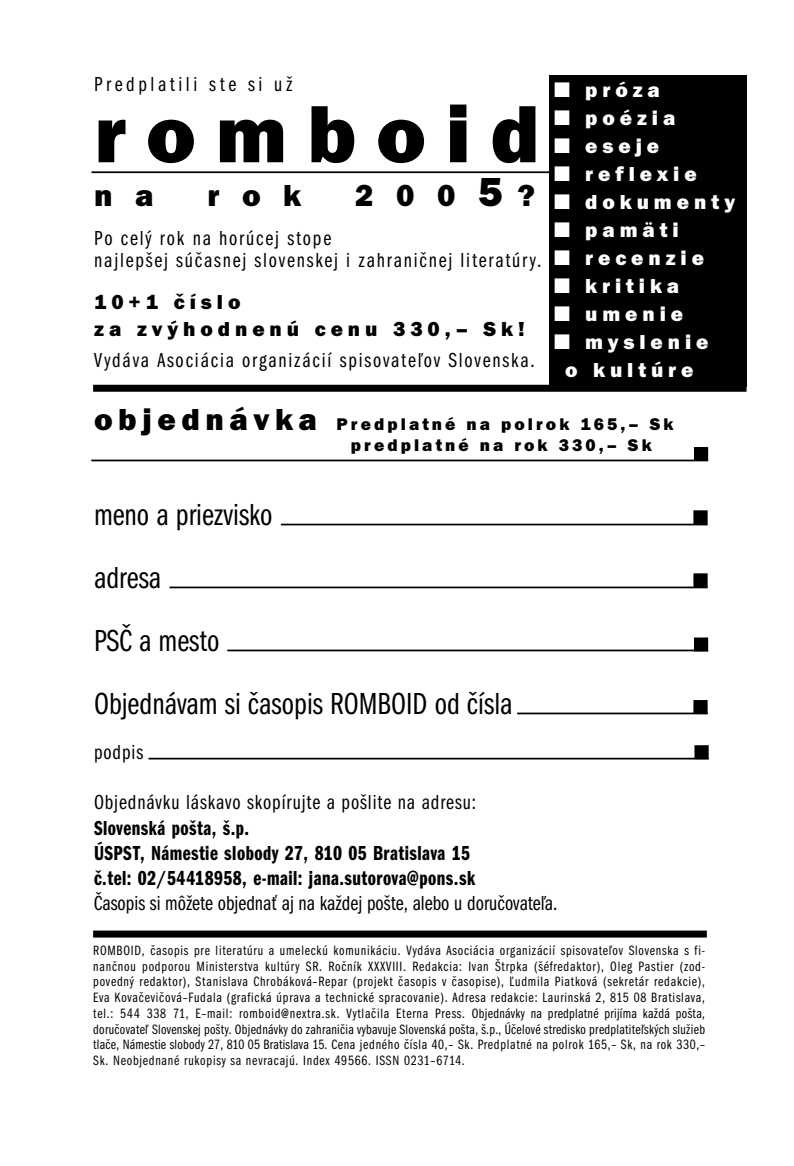
<style>
.page{position:relative;width:794px;height:1166px;background:#fff}
.page>*{position:absolute;margin:0;border:0;box-sizing:border-box;transform-origin:0 0}
.t1{font:84px "Franklin Got Itc TEE Heav";letter-spacing:.235em;color:#000}
.t2{font:31.5px/63px "Franklin Got Itc TEE Book Comp";color:#000}
.t3{font:31.5px "Franklin Got Itc TEE Heav";letter-spacing:.715em;color:#000}
.t4{font:21px/22.8px "Franklin Got Itc TEE Book Comp";letter-spacing:.085em;color:#000}
.t5{font:21px/25.2px "Franklin Got Itc TEE Demi Comp";letter-spacing:.02em;color:#000}
.t6{font:21px/28px "Franklin Got Itc TEE Heav";letter-spacing:.235em;color:#fff;text-align:center}
.t7{font:21px "Franklin Got Itc TEE Book Comp";color:#000}
.t8{font:21px "Franklin Got Itc TEE Book Comp";letter-spacing:.04em;color:#000}
.t9{font:21px/26.2px "Franklin Got Itc TEE Heav";letter-spacing:.235em;color:#000}
.t10{font:21px "Franklin Got Itc TEE Book Comp";letter-spacing:.17em;color:#000}
.t11{font:17.5px/21px "Franklin Got Itc TEE Heav";letter-spacing:.175em;color:#000}
.t12{font:14px/15.8px "Franklin Got Itc TEE Book Comp";letter-spacing:.055em;color:#000;text-align:justify}
.s1{font-size:42px}
.s2{font-size:31.5px}
</style>
<div class="page">
<div style="left:549px;top:76px;width:197px;height:311px;background:#000"></div>
<hr style="left:91px;top:171px;width:462px;height:2px;background:#000">
<hr style="left:91px;top:460px;width:617px;height:1px;background:#000">
<div style="left:93px;top:385px;width:653px;height:7px;background:#000"></div>
<div style="left:93px;top:930px;width:614px;height:7px;background:#000"></div>
<hr style="left:281px;top:524px;width:426px;height:1px;background:#000">
<hr style="left:169px;top:586px;width:538px;height:2px;background:#000">
<hr style="left:227px;top:649px;width:481px;height:2px;background:#000">
<hr style="left:148px;top:758px;width:560px;height:1px;background:#000">
<hr style="left:517px;top:712px;width:190px;height:2px;background:#000">
<div style="left:693px;top:510px;width:14px;height:14px;background:#000"></div>
<div style="left:693px;top:573px;width:14px;height:14px;background:#000"></div>
<div style="left:694px;top:637px;width:14px;height:14px;background:#000"></div>
<div style="left:694px;top:447px;width:14px;height:14px;background:#000"></div>
<div style="left:693px;top:700px;width:14px;height:14px;background:#000"></div>
<div style="left:694px;top:745px;width:14px;height:14px;background:#000"></div>
<h3 class="t10" style="left:94px;top:71px;width:200px">Predplatili ste si už</h3>
<h1 class="t1" style="left:94px;top:84px;width:447px">romboid</h1>
<h2 class="t3" style="left:94px;top:177px;width:61px">n a</h2>
<h2 class="t3" style="left:207px;top:177px;width:95px">rok</h2>
<h2 class="t3" style="left:355px;top:177px;width:181px">200<span class="s1">5</span>?</h2>
<h3 class="t4" style="left:94px;top:226px;width:449px">Po celý rok na horúcej stope<br>najlepšej súčasnej slovenskej i zahraničnej literatúry.</h3>
<h3 class="t9" style="left:94px;top:289px;width:432px">10+1 číslo<br>za zvýhodnenú cenu 330,– Sk!</h3>
<h3 class="t4" style="left:94px;top:348px;width:442px">Vydáva Asociácia organizácií spisovateľov Slovenska.</h3>
<h3 class="t6" style="left:554px;top:76px;width:107px">■ próza</h3>
<h3 class="t6" style="left:554px;top:104px;width:123px">■ poézia</h3>
<h3 class="t6" style="left:554px;top:132px;width:106px">■ eseje</h3>
<h3 class="t6" style="left:554px;top:160px;width:144px">■ reflexie</h3>
<h3 class="t6" style="left:554px;top:188px;width:182px">■ dokumenty</h3>
<h3 class="t6" style="left:554px;top:216px;width:126px">■ pamäti</h3>
<h3 class="t6" style="left:554px;top:244px;width:151px">■ recenzie</h3>
<h3 class="t6" style="left:554px;top:272px;width:126px">■ kritika</h3>
<h3 class="t6" style="left:554px;top:300px;width:130px">■ umenie</h3>
<h3 class="t6" style="left:554px;top:328px;width:156px">■ myslenie o kultúre</h3>
<p class="t11" style="left:351px;top:414px;width:324px;text-indent:-257px"><span class="s2">objednávka</span> Predplatné na polrok 165,– Sk predplatné na rok 330,– Sk</p>
<h2 class="t2" style="left:94px;top:483px;width:420px">meno a priezvisko<br>adresa<br>PSČ a mesto<br>Objednávam si časopis ROMBOID od čísla</h2>
<h3 class="t4" style="left:94px;top:740px;width:51px">podpis</h3>
<h3 class="t8" style="left:94px;top:790px;width:384px">Objednávku láskavo skopírujte a pošlite na adresu:</h3>
<h3 class="t5" style="left:94px;top:815px;width:383px">Slovenská pošta, š.p.<br>ÚSPST, Námestie slobody 27, 810 05 Bratislava 15 č.tel: 02/54418958, e-mail: jana.sutorova@pons.sk</h3>
<h3 class="t7" style="left:94px;top:890px;width:465px">Časopis si môžete objednať aj na každej pošte, alebo u doručovateľa.</h3>
<p class="t12" style="left:93px;top:942px;width:613px">ROMBOID, časopis pre literatúru a umeleckú komunikáciu. Vydáva Asociácia organizácií spisovateľov Slovenska s fi&shy;nančnou podporou Ministerstva kultúry SR. Ročník XXXVIII. Redakcia: Ivan Štrpka (šéfredaktor), Oleg Pastier (zod&shy;povedný redaktor), Stanislava Chrobáková–Repar (projekt časopis v časopise), Ľudmila Piatková (sekretár redakcie), Eva Kovačevičová–Fudala (grafická úprava a technické spracovanie). Adresa redakcie: Laurinská 2, 815 08 Bratislava, tel.: 544 338 71, E–mail: romboid@nextra.sk. Vytlačila Eterna Press. Objednávky na predplatné prijíma každá pošta, doručovateľ Slovenskej pošty. Objednávky do zahraničia vybavuje Slovenská pošta, š.p., Účelové stredisko predplatiteľských služieb tlače, Námestie slobody 27, 810 05 Bratislava 15. Cena jedného čísla 40,– Sk. Predplatné na polrok 165,– Sk, na rok 330,– Sk. Neobjednané rukopisy sa nevracajú. Index 49566. ISSN 0231–6714.</p>
</div>
